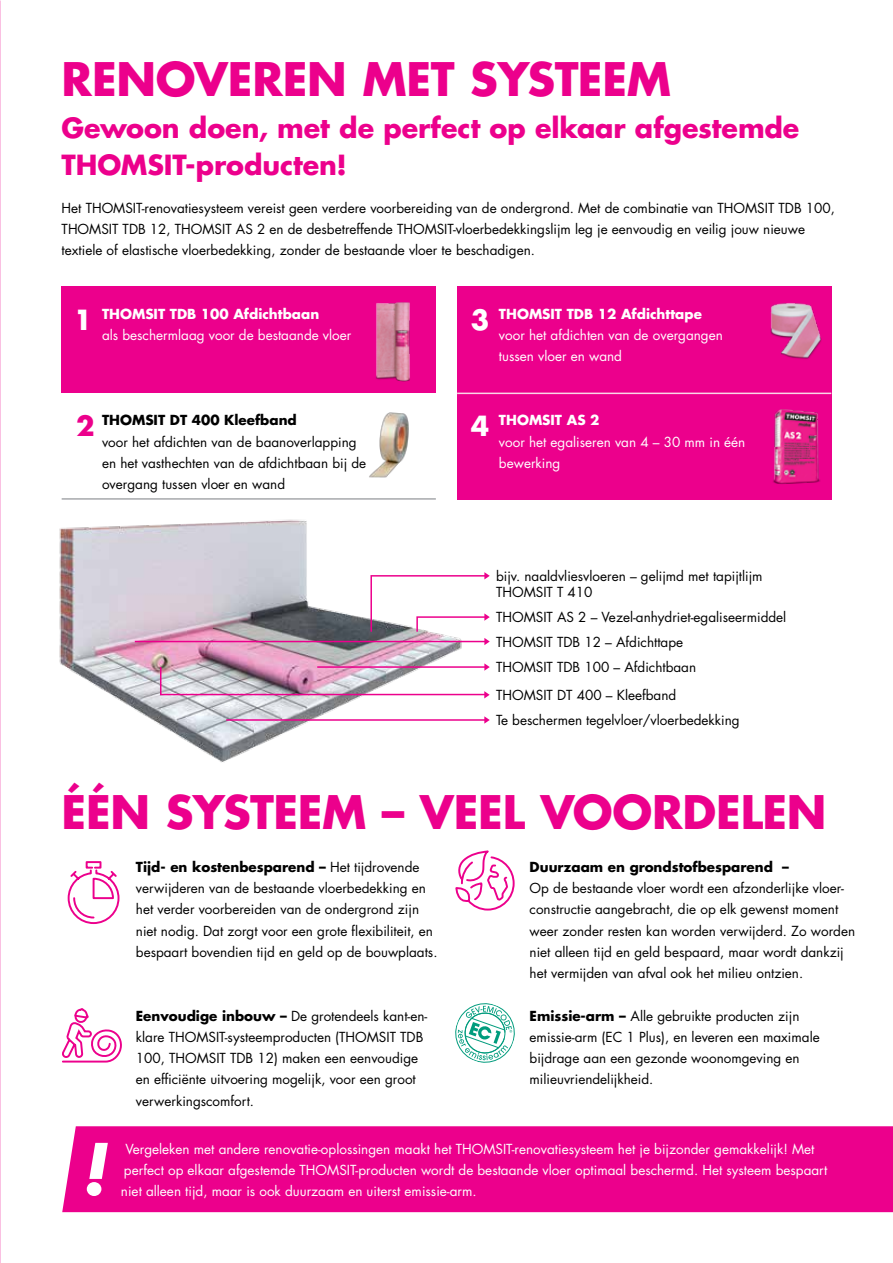
<style>
.page{position:relative;width:893px;height:1263px;background:#fff}
.page>*{position:absolute;margin:0;border:0;box-sizing:border-box;transform-origin:0 0}
.t1{font:700 45px "Futura Std";letter-spacing:-.005em;color:#ec008c}
.t2{font:700 27px/37.2px "Futura Std";letter-spacing:-.005em;color:#ec008c}
.t3{font:700 27px "Futura Std";color:#fff}
.t4{font:13.5px/21.3px "Futura Std";color:#000}
.t5{font:13.5px/21.3px "Futura Std";color:#fff}
.t6{font:700 13.5px "Futura Std";color:#fff}
.t7{font:700 13.5px "Futura Std";color:#000}
.s1{font-weight:700}
</style>
<div class="page">
<img style="left:59px;top:519px;width:403px;height:244px">
<div style="left:457px;top:287px;width:374px;height:213px;background:#ec008c"></div>
<div style="left:62px;top:287px;width:374px;height:106px;background:#ec008c"></div>
<hr style="left:457px;top:393px;width:374px;height:1px;background:#fad5e6">
<img style="left:773px;top:409px;width:47px;height:75px">
<img style="left:376px;top:302px;width:34px;height:80px">
<img style="left:770px;top:303px;width:52px;height:56px">
<img style="left:369px;top:412px;width:40px;height:66px">
<svg style="left:455px;top:850px;width:60px;height:61px"></svg>
<svg style="left:62px;top:1008px;width:60px;height:55px"></svg>
<hr style="left:135px;top:641px;width:351px;height:1px;background:#ec008c">
<svg style="left:370px;top:572px;width:120px;height:73px"></svg>
<img style="left:159px;top:663px;width:331px;height:35px">
<hr style="left:226px;top:719px;width:260px;height:2px;background:#ec008c">
<svg style="left:484px;top:716px;width:6px;height:8px"></svg>
<hr style="left:62px;top:498px;width:374px;height:2px;background:#a7a9ac">
<svg style="left:455px;top:1003px;width:60px;height:60px"></svg>
<div style="left:62px;top:1126px;width:831px;height:86px;background:#ec008c"></div>
<svg style="left:89px;top:1143px;width:19px;height:36px"></svg>
<div style="left:87px;top:1182px;width:14px;height:14px;background:#fff;border-radius:50%"></div>
<svg style="left:67px;top:861px;width:53px;height:63px"></svg>
<h1 class="t1" style="left:62px;top:49px;width:437px">RENOVEREN MET SYS</h1>
<h1 class="t1" style="left:555px;top:49px;width:116px">TEEM</h1>
<h2 class="t2" style="left:62px;top:109px;width:739px">Gewoon doen, met de perfect op elkaar afgestemde<br>THOMSI</h2>
<h2 class="t2" style="left:172px;top:146px;width:176px">T-producten!</h2>
<p class="t4" style="left:62px;top:197px;width:775px">Het THOMSIT-renovatiesysteem vereist geen verdere voorbereiding van de ondergrond. Met de combinatie van THOMSIT TDB 100,<br>THOMSIT TDB 12, THOMSIT AS 2 en de desbetreffende THOMSIT-vloerbedekkingslijm leg je eenvoudig en veilig jouw nieuwe textiele of elastische vloerbedekking, zonder de bestaande vloer te beschadigen.</p>
<h2 class="t3" style="left:74px;top:301px;width:20px">1</h2>
<p class="t6" style="left:499px;top:305px;width:40px">THOMSI</p>
<p class="t6" style="left:555px;top:305px;width:148px">T TDB 12 Afdichttape</p>
<p class="t5" style="left:499px;top:325px;width:225px">voor het afdichten van de overgangen tussen vloer en wand</p>
<p class="t6" style="left:102px;top:305px;width:40px">THOMSI</p>
<p class="t6" style="left:158px;top:305px;width:163px">T TDB 100 Afdichtbaan</p>
<p class="t5" style="left:102px;top:325px;width:251px">als beschermlaag voor de bestaande vloer</p>
<h2 class="t3" style="left:471px;top:301px;width:20px">3</h2>
<h2 class="t2" style="left:76px;top:407px;width:20px">2</h2>
<p class="t7" style="left:102px;top:411px;width:40px">THOMSI</p>
<p class="t7" style="left:158px;top:411px;width:140px">T DT 400 Kleefband</p>
<p class="t4" style="left:102px;top:431px;width:266px">voor het afdichten van de baanoverlapping en het vasthechten van de afdichtbaan bij de overgang tussen vloer en wand</p>
<h2 class="t3" style="left:471px;top:408px;width:20px">4</h2>
<p class="t6" style="left:499px;top:411px;width:40px">THOMSI</p>
<p class="t6" style="left:555px;top:411px;width:46px">T AS 2</p>
<p class="t5" style="left:499px;top:431px;width:248px">voor het egaliseren van 4 – 30 mm in één bewerking</p>
<p class="t4" style="left:496px;top:567px;width:268px;line-height:16.5px">bijv. naaldvliesvloeren – gelijmd met tapijtlijm<br>THOMSIT T 410</p>
<p class="t4" style="left:496px;top:605px;width:292px;line-height:24.9px">THOMSIT AS 2 – Vezel-anhydriet-egaliseermiddel<br>THOMSIT TDB 12 – Afdichttape<br>THOMSIT TDB 100 – Afdichtbaan</p>
<p class="t4" style="left:496px;top:682px;width:245px;line-height:24.9px">THOMSIT DT 400 – Kleefband<br>Te beschermen tegelvloer/vloerbedekking</p>
<h1 class="t1" style="left:62px;top:782px;width:133px">ÉÉN SYS</h1>
<h1 class="t1" style="left:250px;top:782px;width:578px">TEEM – VEEL VOORDELEN</h1>
<p class="t4" style="left:136px;top:856px;width:303px"><span class="s1">Tijd- en kostenbesparend –</span> Het tijdrovende verwijderen van de bestaande vloerbedekking en het verder voorbereiden van de ondergrond zijn niet nodig. Dat zorgt voor een grote flexibiliteit, en bespaart bovendien tijd en geld op de bouwplaats.</p>
<p class="t4" style="left:136px;top:1005px;width:293px"><span class="s1">Eenvoudige inbouw –</span> De grotendeels kant-en&shy;klare THOMSIT-systeemproducten (THOMSIT TDB 100, THOMSIT TDB 12) maken een eenvoudige en efficiënte uitvoering mogelijk, voor een groot verwerkingscomfort.</p>
<p class="t7" style="left:530px;top:858px;width:261px">Duurzaam en grondstofbesparend –</p>
<p class="t4" style="left:530px;top:877px;width:327px">Op de bestaande vloer wordt een afzonderlijke vloer&shy;constructie aangebracht, die op elk gewenst moment weer zonder resten kan worden verwijderd. Zo worden niet alleen tijd en geld bespaard, maar wordt dankzij het vermijden van afval ook het milieu ontzien.</p>
<p class="t4" style="left:530px;top:1005px;width:292px"><span class="s1">Emissie-arm –</span> Alle gebruikte producten zijn emissie-arm (EC 1 Plus), en leveren een maximale bijdrage aan een gezonde woonomgeving en milieuvriendelijkheid.</p>
<p class="t5" style="left:121px;top:1138px;width:708px;text-indent:4px">Vergeleken met andere renovatie-oplossingen maakt het THOMSIT-renovatiesysteem het je bijzonder gemakkelijk! Met perfect op elkaar afgestemde THOMSIT-producten wordt de bestaande vloer optimaal beschermd. Het systeem bespaart niet alleen tijd, maar is ook duurzaam en uiterst emissie-arm.</p>
</div>
